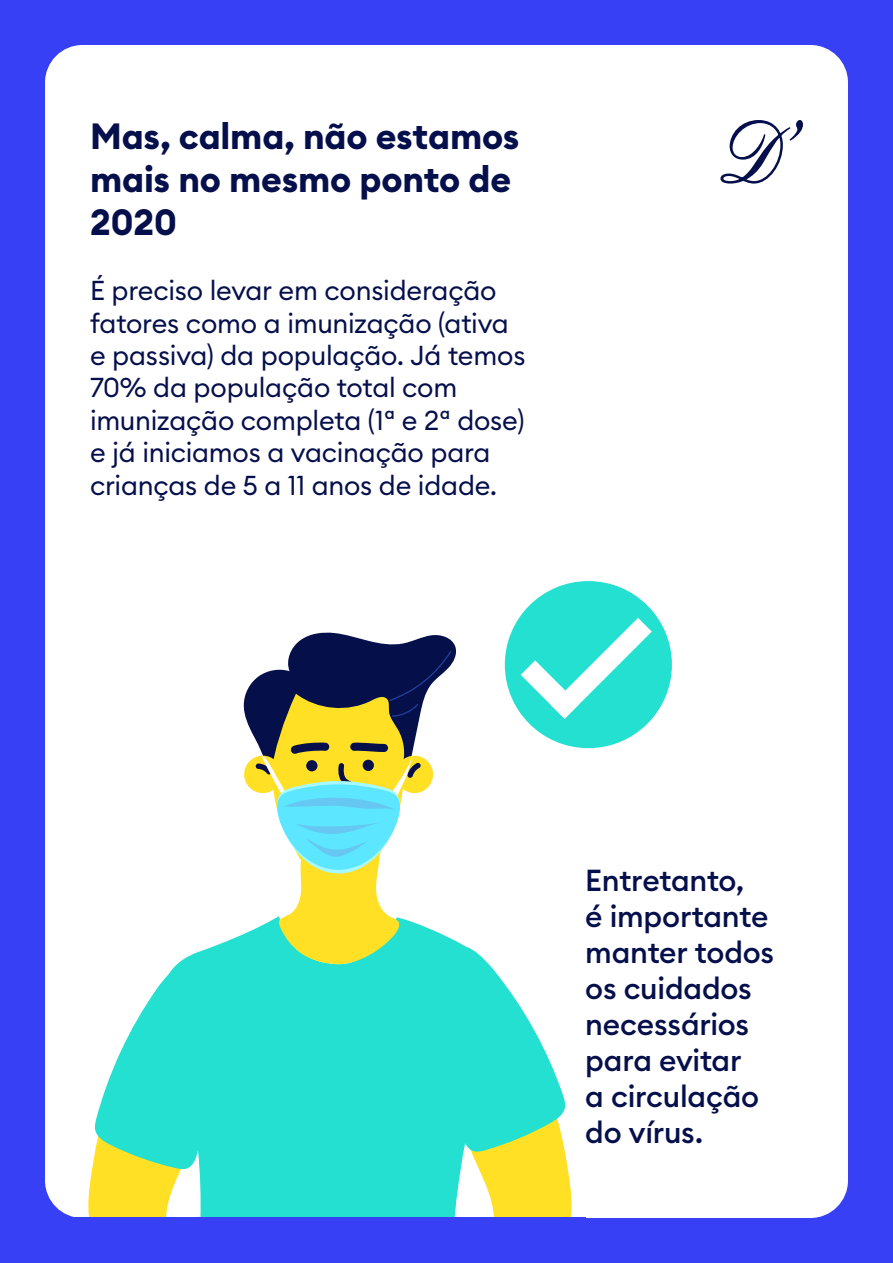
<style>
.page{position:relative;width:893px;height:1263px;background:#3840f5}
.page>*{position:absolute;margin:0;border:0;box-sizing:border-box;transform-origin:0 0}
.t1{font:700 36px/43.2px "Euclid Circular B";letter-spacing:-.005em;color:#050f4b}
.t2{font:500 30px/36px "Euclid Circular B";letter-spacing:-.01em;color:#050f4b}
.txt{font:27px/32.4px "Euclid Circular B";letter-spacing:-.01em;color:#050f4b}
</style>
<div class="page">
<div style="left:45px;top:45px;width:803px;height:1173px;background:#fff;border-radius:38px"></div>
<svg style="left:720px;top:120px;width:83px;height:64px"></svg>
<div style="left:207px;top:934px;width:36px;height:284px;background:#24e0d1"></div>
<svg style="left:82px;top:949px;width:138px;height:269px"></svg>
<div style="left:505px;top:581px;width:167px;height:167px;background:#24e0d1;border-radius:50%"></div>
<svg style="left:243px;top:618px;width:409px;height:600px"></svg>
<h2 class="t1" style="left:90px;top:115px;width:431px">Mas, calma, não estamos mais no mesmo ponto de<br>2020</h2>
<p class="txt" style="left:90px;top:274px;width:437px">É preciso levar em consideração fatores como a imunização (ativa e passiva) da população. Já temos<br>70% da população total com imunização completa (1ª e 2ª dose) e já iniciamos a vacinação para crianças de 5 a 11 anos de idade.</p>
<h3 class="t2" style="left:585px;top:862px;width:190px">Entretanto,<br>é importante manter todos os cuidados necessários para evitar<br>a circulação do vírus.</h3>
</div>
